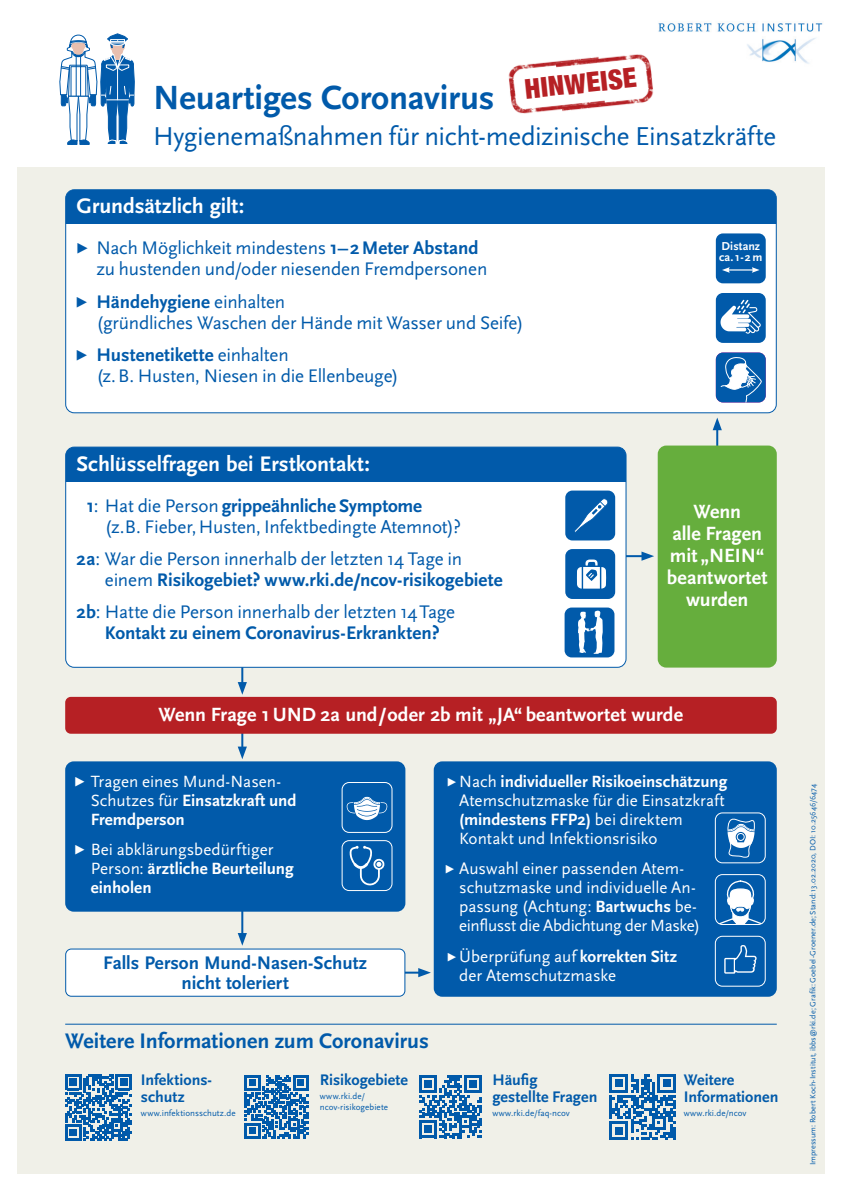
<style>
.page{position:relative;width:842px;height:1191px;background:#fff}
.page>*{position:absolute;margin:0;border:0;box-sizing:border-box;transform-origin:0 0}
.t1{font:700 35px "Scala Sans";letter-spacing:-.005em;color:#015aaa}
.t2{font:900 condensed 27.3px "Helvetica Neue";color:#b62024}
.t3{font:27px "Scala Sans";letter-spacing:-.015em;color:#015aaa}
.t4{font:700 22px "Scala Sans";color:#fff}
.t5{font:700 22px "Scala Sans";letter-spacing:-.005em;color:#015aaa}
.t6{font:700 20px/22px "Scala Sans";color:#fff;text-align:center}
.t7{font:19px/21px "Scala Sans";letter-spacing:-.01em;color:#015aaa}
.t8{font:700 19px/20px "Scala Sans";color:#015aaa;text-align:center}
.t9{font:17px/19px "Scala Sans";letter-spacing:-.005em;color:#fff}
.t10{font:700 16px/17px "Scala Sans";color:#015aaa}
.t11{font:700 12px/11px "Scala Sans";letter-spacing:.015em;color:#fff}
.t12{font:9px/11px "Scala Sans";letter-spacing:.01em;color:#015aaa}
.t13{font:8px "Scala Sans";letter-spacing:.01em;color:#015aaa}
.s1{font-size:21px}
.s2{font-weight:700}
.s3{font-size:19px}
</style>
<div class="page">
<div style="left:17px;top:167px;width:808px;height:1007px;background:#f0f0e8"></div>
<hr style="left:241px;top:719px;width:2px;height:32px;background:#015aaa">
<svg style="left:238px;top:746px;width:9px;height:13px"></svg>
<hr style="left:241px;top:626px;width:2px;height:61px;background:#015aaa">
<svg style="left:238px;top:682px;width:9px;height:12px"></svg>
<hr style="left:585px;top:555px;width:61px;height:2px;background:#015aaa">
<svg style="left:641px;top:551px;width:13px;height:10px"></svg>
<hr style="left:716px;top:425px;width:2px;height:61px;background:#015aaa">
<svg style="left:713px;top:417px;width:9px;height:13px"></svg>
<hr style="left:241px;top:901px;width:2px;height:37px;background:#015aaa">
<svg style="left:238px;top:933px;width:9px;height:12px"></svg>
<img style="left:658px;top:22px;width:165px;height:42px">
<div style="left:66px;top:447px;width:560px;height:220px;background:#fff;border-radius:9px"></div>
<div style="left:66px;top:447px;width:560px;height:34px;background:#015aaa"></div>
<div style="left:65px;top:446px;width:561px;height:222px;border:1px solid #015aaa;border-radius:9px"></div>
<div style="left:565px;top:607px;width:49px;height:50px;background:#015aaa;border-radius:7px"></div>
<svg style="left:578px;top:610px;width:25px;height:44px"></svg>
<div style="left:565px;top:549px;width:50px;height:50px;background:#015aaa;border-radius:7px"></div>
<svg style="left:577px;top:559px;width:29px;height:29px"></svg>
<div style="left:565px;top:490px;width:50px;height:50px;background:#015aaa;border-radius:7px"></div>
<svg style="left:574px;top:498px;width:34px;height:34px"></svg>
<svg style="left:245px;top:1075px;width:63px;height:63px"></svg>
<svg style="left:419px;top:1075px;width:63px;height:63px"></svg>
<svg style="left:610px;top:1074px;width:66px;height:66px"></svg>
<svg style="left:65px;top:1074px;width:67px;height:66px"></svg>
<hr style="left:65px;top:1023px;width:712px;height:1px;background:#015aaa">
<div style="left:65px;top:697px;width:712px;height:36px;background:#b62024;border-radius:6px"></div>
<hr style="left:391px;top:971px;width:32px;height:2px;background:#015aaa">
<svg style="left:418px;top:968px;width:13px;height:9px"></svg>
<div style="left:66px;top:949px;width:339px;height:47px;background:#fff;border-radius:6px"></div>
<div style="left:65px;top:948px;width:340px;height:48px;border:1px solid #015aaa;border-radius:6px"></div>
<div style="left:658px;top:445px;width:119px;height:222px;background:#66ae3d;border-radius:9px"></div>
<div style="left:65px;top:761px;width:340px;height:150px;background:#015aaa;border-radius:9px"></div>
<svg style="left:347px;top:797px;width:40px;height:23px"></svg>
<div style="left:342px;top:782px;width:50px;height:51px;border:1px solid #fff;border-radius:7px"></div>
<svg style="left:350px;top:845px;width:35px;height:40px"></svg>
<div style="left:342px;top:840px;width:50px;height:51px;border:1px solid #fff;border-radius:7px"></div>
<div style="left:434px;top:761px;width:343px;height:235px;background:#015aaa;border-radius:9px"></div>
<svg style="left:727px;top:818px;width:28px;height:40px"></svg>
<div style="left:737px;top:833px;width:7px;height:7px;border:1px solid #fff;border-radius:50%"></div>
<div style="left:715px;top:812px;width:51px;height:51px;border:1px solid #fff;border-radius:7px"></div>
<svg style="left:716px;top:880px;width:48px;height:44px"></svg>
<div style="left:715px;top:874px;width:51px;height:51px;border:1px solid #fff;border-radius:7px"></div>
<svg style="left:724px;top:945px;width:33px;height:28px"></svg>
<div style="left:715px;top:935px;width:51px;height:51px;border:1px solid #fff;border-radius:7px"></div>
<svg style="left:59px;top:33px;width:76px;height:112px"></svg>
<div style="left:66px;top:190px;width:710px;height:223px;background:#fff;border-radius:9px"></div>
<div style="left:66px;top:190px;width:710px;height:34px;background:#015aaa"></div>
<div style="left:65px;top:189px;width:712px;height:224px;border:1px solid #015aaa;border-radius:9px"></div>
<div style="left:716px;top:233px;width:50px;height:50px;background:#015aaa;border-radius:7px"></div>
<svg style="left:722px;top:267px;width:37px;height:6px"></svg>
<div style="left:716px;top:293px;width:50px;height:50px;background:#015aaa;border-radius:7px"></div>
<svg style="left:720px;top:300px;width:41px;height:34px"></svg>
<svg style="left:716px;top:352px;width:50px;height:50px"></svg>
<svg style="left:658px;top:54px;width:16px;height:10px"></svg>
<img style="left:508px;top:61px;width:47px;height:20px">
<img style="left:509px;top:81px;width:50px;height:33px">
<img style="left:559px;top:85px;width:95px;height:26px">
<img style="left:555px;top:54px;width:98px;height:31px">
<h2 class="t2" style="left:522px;top:67px;width:114px;rotate:-6deg">HINWEISE</h2>
<h1 class="t1" style="left:153px;top:79px;width:343px">Neuartiges Coronavirus</h1>
<h3 class="t3" style="left:153px;top:121px;width:624px">Hygienemaßnahmen für nicht-medizinische Einsatzkräfte</h3>
<p class="t4" style="left:77px;top:194px;width:169px">Grundsätzlich gilt:</p>
<p class="t7" style="left:96px;top:238px;width:392px;text-indent:-21px"><span class="s1">Ω</span> Nach Möglichkeit mindestens <span class="s2">1–2 Meter Abstand </span>zu hustenden und/oder niesenden Fremdpersonen</p>
<p class="t7" style="left:96px;top:291px;width:429px;text-indent:-21px"><span class="s1">Ω</span> <span class="s2">Händehygiene</span> einhalten<br>(gründliches Waschen der Hände mit Wasser und Seife)</p>
<p class="t7" style="left:96px;top:344px;width:304px;text-indent:-21px"><span class="s1">Ω</span> <span class="s2">Hustenetikette</span> einhalten<br>(z.B. Husten, Niesen in die Ellenbeuge)</p>
<p class="t4" style="left:77px;top:451px;width:295px">Schlüsselfragen bei Erstkontakt:</p>
<p class="t7" style="left:105px;top:495px;width:358px;text-indent:-18px"><span class="s2">1</span>: Hat die Person <span class="s2">grippeähnliche Symptome </span>(z.B. Fieber, Husten, Infektbedingte Atemnot)?</p>
<p class="t7" style="left:105px;top:548px;width:399px;text-indent:-28px"><span class="s2">2a</span>: War die Person innerhalb der letzten 14 Tage in einem <span class="s2">Risikogebiet? www.rki.de/ncov-risikogebiete</span></p>
<p class="t7" style="left:105px;top:602px;width:352px;text-indent:-28px"><span class="s2">2b</span>: Hatte die Person innerhalb der letzten 14 Tage<br><span class="s2">Kontakt zu einem Coronavirus-Erkrankten?</span></p>
<p class="t11" style="left:719px;top:241px;width:45px">Distanz ca. 1-2m</p>
<p class="t6" style="left:667px;top:501px;width:102px">Wenn<br>alle Fragen mit „NEIN“ beantwortet wurden</p>
<p class="t6" style="left:158px;top:703px;width:526px">Wenn Frage 1 UND 2a und/oder 2b mit „JA“ beantwortet wurde</p>
<p class="t9" style="left:91px;top:772px;width:207px;text-indent:-17px"><span class="s3">Ω</span> Tragen eines Mund-Nasen-<br>Schutzes für <span class="s2">Einsatzkraft und<br>Fremdperson</span></p>
<p class="t9" style="left:91px;top:840px;width:204px;text-indent:-17px"><span class="s3">Ω</span> Bei abklärungsbedürftiger<br>Person: <span class="s2">ärztliche Beurteilung einholen</span></p>
<p class="t8" style="left:103px;top:953px;width:265px">Falls Person Mund-Nasen-Schutz nicht toleriert</p>
<p class="t5" style="left:65px;top:1028px;width:365px">Weitere Informationen zum Coronavirus</p>
<p class="t10" style="left:141px;top:1071px;width:73px">Infektions&shy;schutz</p>
<p class="t12" style="left:141px;top:1107px;width:96px">www.infektionsschutz.de</p>
<p class="t10" style="left:320px;top:1071px;width:90px">Risikogebiete</p>
<p class="t12" style="left:320px;top:1090px;width:70px">www.rki.de/ ncov-risikogebiete</p>
<p class="t9" style="left:459px;top:772px;width:270px;text-indent:-13px">ΩNach <span class="s2">individueller Risikoeinschätzung </span>Atemschutzmaske für die Einsatzkraft <span class="s2">(mindestens FFP2)</span> bei direktem Kontakt und Infektionsrisiko</p>
<p class="t9" style="left:459px;top:859px;width:242px;text-indent:-15px">Ω Auswahl einer passenden Atem&shy;schutzmaske und individuelle An&shy;passung (Achtung: <span class="s2">Bartwuchs</span> be&shy;einflusst die Abdichtung der Maske)</p>
<p class="t9" style="left:459px;top:947px;width:219px;text-indent:-13px">ΩÜberprüfung auf <span class="s2">korrekten Sitz </span>der Atemschutzmaske</p>
<p class="t10" style="left:492px;top:1071px;width:107px">Häufig gestellte Fragen</p>
<p class="t12" style="left:492px;top:1107px;width:79px">www.rki.de/faq-ncov</p>
<p class="t10" style="left:684px;top:1071px;width:96px">Weitere<br>Informationen</p>
<p class="t12" style="left:684px;top:1107px;width:64px">www.rki.de/ncov</p>
<p class="t13" style="left:808px;top:1165px;width:383px;rotate:-90deg">Impressum: Robert Koch-Institut, ibbs@rki.de; Grafik: Goebel-Groener.de; Stand: 13.02.2020, DOI: 10.25646/6474</p>
</div>
